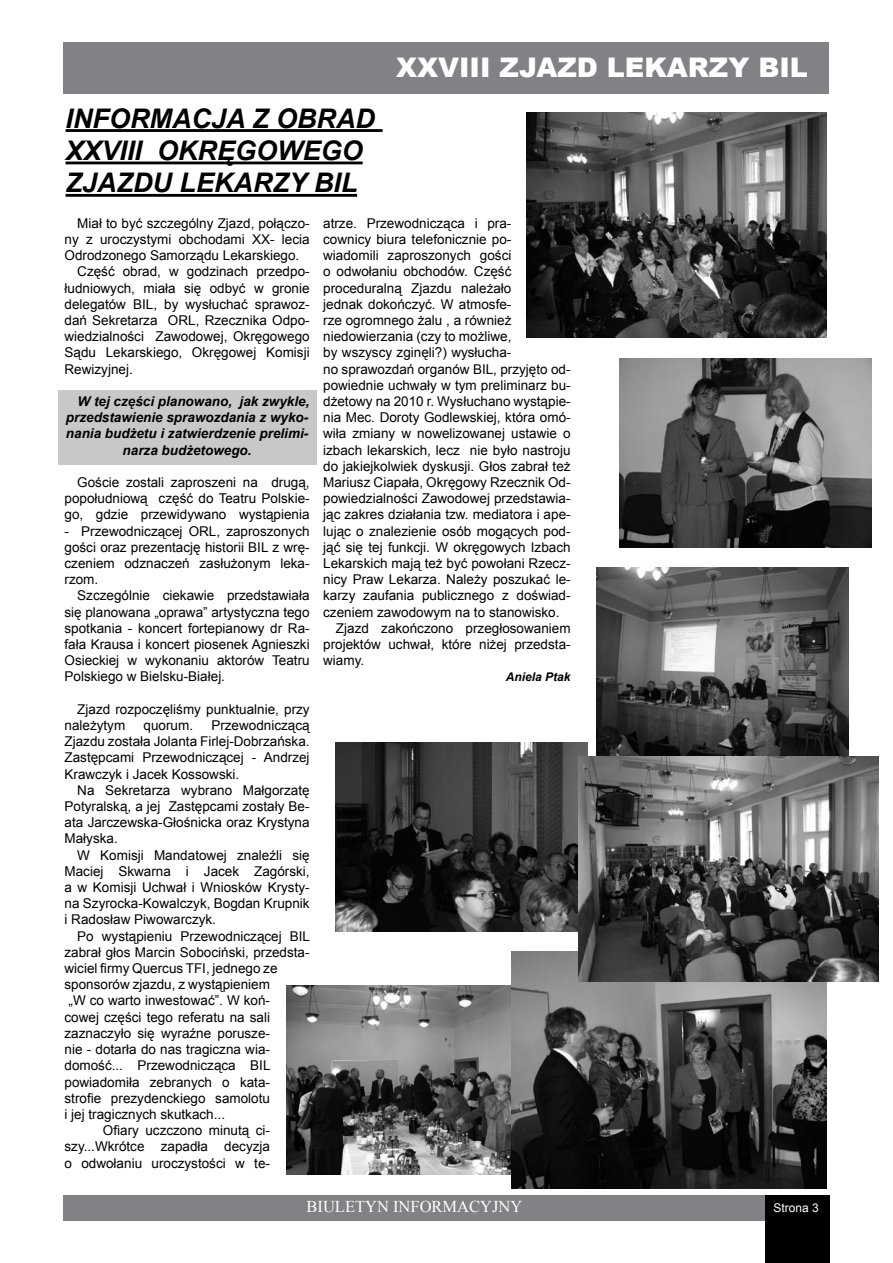
<style>
.page{position:relative;width:893px;height:1263px;background:#fff}
.page>*{position:absolute;margin:0;border:0;box-sizing:border-box;transform-origin:0 0}
.t1{font:italic 700 27px/32.4px "Arial";color:#000}
.t2{font:900 27px "Arial";color:#fff}
.t3{font:16.5px "Times New Roman";color:#fff}
.t4{font:13.5px/16.2px "Arial";color:#000;text-align:justify}
.t5{font:italic 700 13.5px "Arial";color:#000}
.t6{font:italic 700 12px "Arial";color:#000}
.t7{font:12px "Arial";color:#fff}
</style>
<div class="page">
<div style="left:64px;top:43px;width:765px;height:51px;background:#808285"></div>
<div style="left:64px;top:1195px;width:765px;height:25px;background:#808285"></div>
<div style="left:765px;top:1195px;width:64px;height:68px;background:#000"></div>
<div style="left:58px;top:390px;width:259px;height:75px;background:#c7c8ca"></div>
<hr style="left:66px;top:129px;width:317px;height:3px;background:#000">
<hr style="left:66px;top:162px;width:297px;height:2px;background:#000">
<hr style="left:66px;top:194px;width:291px;height:3px;background:#000">
<img style="left:597px;top:567px;width:252px;height:189px">
<img style="left:336px;top:743px;width:252px;height:189px">
<img style="left:286px;top:986px;width:225px;height:189px">
<img style="left:511px;top:952px;width:315px;height:236px">
<img style="left:619px;top:358px;width:252px;height:189px">
<img style="left:527px;top:113px;width:300px;height:225px">
<img style="left:579px;top:756px;width:300px;height:225px">
<h1 class="t2" style="left:396px;top:48px;width:413px">XXVIII ZJAZD LEKARZY BIL</h1>
<h1 class="t1" style="left:66px;top:103px;width:311px">INFORMACJA Z OBRAD<br>XXVIII OKRĘGOWEGO<br>ZJAZDU LEKARZY BIL</h1>
<p class="t4" style="left:323px;top:215px;width:190px">atrze. Przewodnicząca i pra-</p>
<p class="t4" style="left:323px;top:231px;width:190px">cownicy biura telefonicznie po-</p>
<p class="t4" style="left:323px;top:247px;width:190px">wiadomili zaproszonych gości</p>
<p class="t4" style="left:323px;top:264px;width:190px">o odwołaniu obchodów. Część</p>
<p class="t4" style="left:323px;top:280px;width:190px">proceduralną Zjazdu należało</p>
<p class="t4" style="left:323px;top:296px;width:190px">jednak dokończyć. W atmosfe-</p>
<p class="t4" style="left:323px;top:312px;width:190px">rze ogromnego żalu , a również</p>
<p class="t4" style="left:323px;top:328px;width:190px">niedowierzania (czy to możliwe,</p>
<p class="t4" style="left:323px;top:345px;width:190px">by wszyscy zginęli?) wysłucha-</p>
<p class="t4" style="left:323px;top:361px;width:249px">no sprawozdań organów BIL, przyjęto od-</p>
<p class="t4" style="left:323px;top:377px;width:249px">powiednie uchwały w tym preliminarz bu-</p>
<p class="t4" style="left:323px;top:393px;width:249px">dżetowy na 2010 r. Wysłuchano wystąpie-</p>
<p class="t4" style="left:323px;top:409px;width:249px">nia Mec. Doroty Godlewskiej, która omó-</p>
<p class="t4" style="left:323px;top:426px;width:249px">wiła zmiany w nowelizowanej ustawie o</p>
<p class="t4" style="left:323px;top:442px;width:249px">izbach lekarskich, lecz nie było nastroju</p>
<p class="t4" style="left:323px;top:458px;width:249px">do jakiejkolwiek dyskusji. Głos zabrał też</p>
<p class="t4" style="left:323px;top:474px;width:249px">Mariusz Ciapała, Okręgowy Rzecznik Od-</p>
<p class="t4" style="left:323px;top:490px;width:249px">powiedzialności Zawodowej przedstawia-</p>
<p class="t4" style="left:323px;top:507px;width:249px">jąc zakres działania tzw. mediatora i ape-</p>
<p class="t4" style="left:323px;top:523px;width:249px">lując o znalezienie osób mogących pod-</p>
<p class="t4" style="left:323px;top:539px;width:249px">jąć się tej funkcji. W okręgowych Izbach</p>
<p class="t4" style="left:323px;top:555px;width:249px">Lekarskich mają też być powołani Rzecz-</p>
<p class="t4" style="left:323px;top:571px;width:249px">nicy Praw Lekarza. Należy poszukać le-</p>
<p class="t4" style="left:323px;top:588px;width:249px">karzy zaufania publicznego z doświad-</p>
<p class="t4" style="left:323px;top:604px;width:238px">czeniem zawodowym na to stanowisko.</p>
<p class="t4" style="left:336px;top:620px;width:236px">Zjazd zakończono przegłosowaniem</p>
<p class="t4" style="left:323px;top:636px;width:249px">projektów uchwał, które niżej przedsta-</p>
<p class="t4" style="left:323px;top:652px;width:42px">wiamy.</p>
<p class="t6" style="left:506px;top:669px;width:66px">Aniela Ptak</p>
<p class="t4" style="left:77px;top:215px;width:234px">Miał to być szczególny Zjazd, połączo-</p>
<p class="t4" style="left:65px;top:231px;width:247px">ny z uroczystymi obchodami XX- lecia</p>
<p class="t4" style="left:65px;top:247px;width:236px">Odrodzonego Samorządu Lekarskiego.</p>
<p class="t4" style="left:77px;top:264px;width:234px">Część obrad, w godzinach przedpo-</p>
<p class="t4" style="left:65px;top:280px;width:247px">łudniowych, miała się odbyć w gronie</p>
<p class="t4" style="left:65px;top:296px;width:247px">delegatów BIL, by wysłuchać sprawoz-</p>
<p class="t4" style="left:65px;top:312px;width:247px">dań Sekretarza ORL, Rzecznika Odpo-</p>
<p class="t4" style="left:65px;top:328px;width:247px">wiedzialności Zawodowej, Okręgowego</p>
<p class="t4" style="left:65px;top:345px;width:247px">Sądu Lekarskiego, Okręgowej Komisji</p>
<p class="t4" style="left:65px;top:361px;width:70px">Rewizyjnej.</p>
<p class="t5" style="left:78px;top:392px;width:233px">W tej części planowano, jak zwykle,</p>
<p class="t5" style="left:66px;top:409px;width:244px">przedstawienie sprawozdania z wyko-</p>
<p class="t5" style="left:66px;top:425px;width:244px">nania budżetu i zatwierdzenie prelimi-</p>
<p class="t5" style="left:123px;top:441px;width:131px">narza budżetowego.</p>
<p class="t4" style="left:65px;top:474px;width:247px;text-indent:13px">Goście zostali zaproszeni na drugą, popołudniową część do Teatru Polskie&shy;go, gdzie przewidywano wystąpienia</p>
<p class="t4" style="left:65px;top:523px;width:247px">- Przewodniczącej ORL, zaproszonych gości oraz prezentację historii BIL z wrę&shy;czeniem odznaczeń zasłużonym leka&shy;rzom.</p>
<p class="t4" style="left:65px;top:588px;width:247px;text-indent:13px">Szczególnie ciekawie przedstawiała się planowana „oprawa” artystyczna tego spotkania - koncert fortepianowy dr Ra&shy;fała Krausa i koncert piosenek Agnieszki Osieckiej w wykonaniu aktorów Teatru Polskiego w Bielsku-Białej.</p>
<p class="t4" style="left:65px;top:701px;width:247px;text-indent:13px">Zjazd rozpoczęliśmy punktualnie, przy należytym</p>
<p class="t4" style="left:65px;top:717px;width:247px;text-indent:147px">Przewodniczącą Zjazdu została Jolanta Firlej-Dobrzańska.<br>Zastępcami Przewodniczącej - Andrzej Krawczyk i Jacek Kossowski.</p>
<p class="t4" style="left:65px;top:782px;width:247px;text-indent:13px">Na Sekretarza wybrano Małgorzatę Potyralską, a jej Zastępcami zostały Be&shy;ata Jarczewska-Głośnicka oraz Krystyna Małyska.</p>
<p class="t4" style="left:65px;top:847px;width:247px;text-indent:13px">W Komisji Mandatowej znaleźli się Maciej Skwarna i Jacek Zagórski, a w Komisji Uchwał i Wniosków Krysty&shy;na Szyrocka-Kowalczyk, Bogdan Krupnik i Radosław Piwowarczyk.</p>
<p class="t4" style="left:77px;top:928px;width:234px">Po wystąpieniu Przewodniczącej BIL</p>
<p class="t4" style="left:65px;top:944px;width:247px">zabrał głos Marcin Sobociński, przedsta-</p>
<p class="t4" style="left:65px;top:960px;width:215px">wiciel firmy Quercus TFI, jednego ze</p>
<p class="t4" style="left:65px;top:976px;width:207px">sponsorów zjazdu, z wystąpieniem</p>
<p class="t4" style="left:69px;top:993px;width:203px">„W co warto inwestować”. W koń-</p>
<p class="t4" style="left:65px;top:1009px;width:207px">cowej części tego referatu na sali</p>
<p class="t4" style="left:65px;top:1025px;width:207px">zaznaczyło się wyraźne porusze-</p>
<p class="t4" style="left:65px;top:1041px;width:207px">nie - dotarła do nas tragiczna wia-</p>
<p class="t4" style="left:65px;top:1057px;width:207px">domość... Przewodnicząca BIL</p>
<p class="t4" style="left:65px;top:1074px;width:207px">powiadomiła zebranych o kata-</p>
<p class="t4" style="left:65px;top:1090px;width:207px">strofie prezydenckiego samolotu</p>
<p class="t4" style="left:65px;top:1106px;width:162px">i jej tragicznych skutkach...</p>
<p class="t4" style="left:103px;top:1122px;width:169px">Ofiary uczczono minutą ci-</p>
<p class="t4" style="left:65px;top:1138px;width:207px">szy...Wkrótce zapadła decyzja</p>
<p class="t4" style="left:65px;top:1155px;width:207px">o odwołaniu uroczystości w te-</p>
<p class="t4" style="left:144px;top:717px;width:51px">quorum.</p>
<p class="t3" style="left:306px;top:1195px;width:217px">BIULETYN INFORMACYJNY</p>
<p class="t7" style="left:773px;top:1200px;width:47px">Strona 3</p>
</div>
